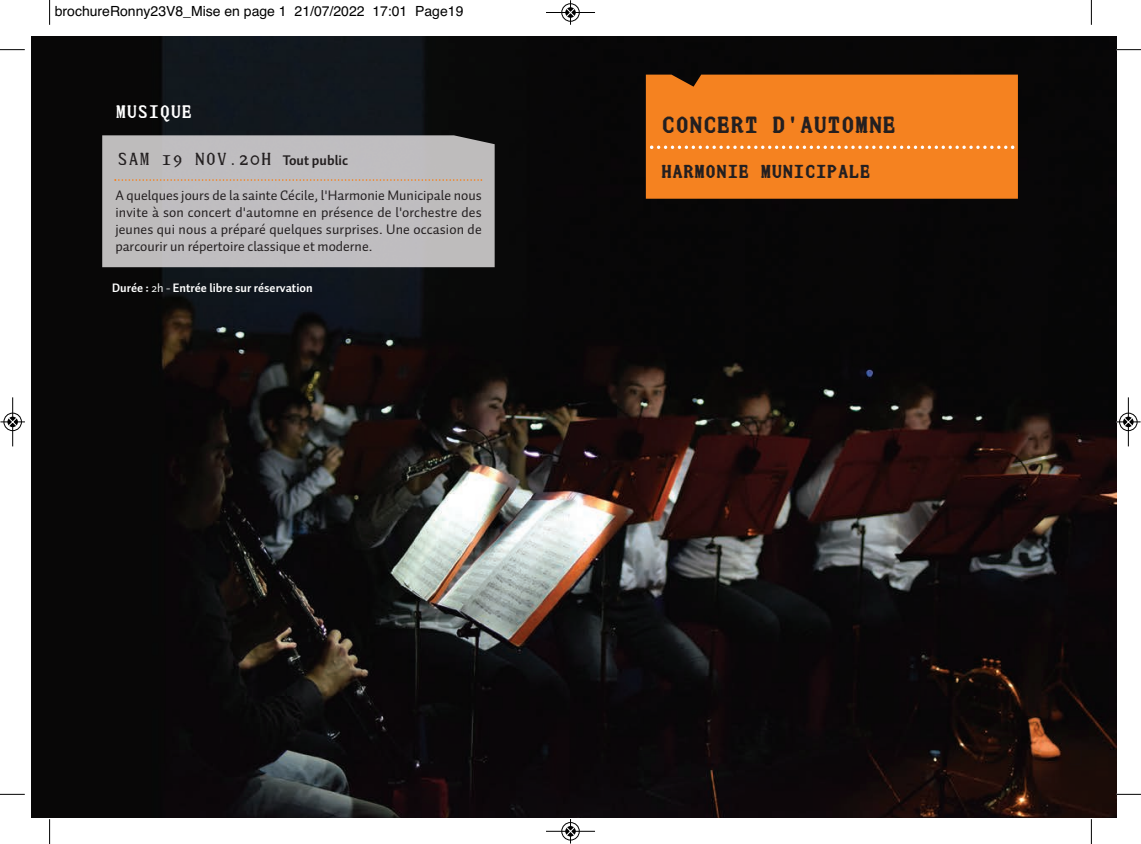
<style>
.page{position:relative;width:1141px;height:844px;background:#fff}
.page>*{position:absolute;margin:0;border:0;box-sizing:border-box;transform-origin:0 0}
.t1{font:26.25px "J Ustice Mono Title";color:#231f20}
.t2{font:21px "J Ustice Mono";color:#231f20}
.t3{font:21px "J Ustice Mono Title";color:#231f20}
.t4{font:700 21px "J Ustice Mono";color:#fff}
.t5{font:14px/16.8px "Auto 1";color:#231f20;text-align:justify}
.t6{font:14px "Helvetica";color:#000}
.t7{font:700 12.25px "Auto 1";color:#fff}
.s1{font-family:"Auto 1";font-weight:700;font-size:14px}
.s2{font-weight:400}
</style>
<div class="page">
<img style="left:32px;top:37px;width:1084px;height:780px">
<div style="left:646px;top:75px;width:372px;height:124px;background:#f58220"></div>
<svg style="left:650px;top:145px;width:364px;height:4px"></svg>
<div style="left:102px;top:135px;width:393px;height:132px;background:#bfbdc0"></div>
<svg style="left:114px;top:179px;width:368px;height:2px"></svg>
<svg style="left:49px;top:0;width:1px;height:25px"></svg>
<svg style="left:0;top:49px;width:25px;height:1px"></svg>
<svg style="left:1091px;top:0;width:1px;height:25px"></svg>
<svg style="left:1116px;top:49px;width:25px;height:1px"></svg>
<svg style="left:49px;top:819px;width:1px;height:24px"></svg>
<svg style="left:0;top:793px;width:25px;height:1px"></svg>
<svg style="left:1091px;top:819px;width:1px;height:24px"></svg>
<svg style="left:1116px;top:793px;width:25px;height:1px"></svg>
<div style="left:561px;top:3px;width:19px;height:19px;border:1px solid #fff;border-radius:50%"></div>
<hr style="left:546px;top:12px;width:49px;height:1px;background:#000">
<div style="left:562px;top:4px;width:17px;height:17px;border:1px solid #000;border-radius:50%"></div>
<svg style="left:566px;top:0;width:9px;height:25px"></svg>
<div style="left:561px;top:821px;width:19px;height:19px;border:1px solid #fff;border-radius:50%"></div>
<hr style="left:546px;top:830px;width:49px;height:1px;background:#000">
<div style="left:562px;top:822px;width:17px;height:18px;border:1px solid #000;border-radius:50%"></div>
<svg style="left:566px;top:819px;width:9px;height:24px"></svg>
<div style="left:3px;top:412px;width:19px;height:19px;border:1px solid #fff;border-radius:50%"></div>
<hr style="left:12px;top:397px;width:1px;height:49px;background:#000">
<div style="left:4px;top:413px;width:18px;height:18px;border:1px solid #000;border-radius:50%"></div>
<svg style="left:0;top:417px;width:25px;height:9px"></svg>
<div style="left:1119px;top:412px;width:19px;height:19px;border:1px solid #fff;border-radius:50%"></div>
<hr style="left:1128px;top:397px;width:1px;height:49px;background:#000">
<div style="left:1119px;top:413px;width:18px;height:18px;border:1px solid #000;border-radius:50%"></div>
<svg style="left:1116px;top:417px;width:25px;height:9px"></svg>
<p class="t6" style="left:55px;top:3px;width:410px">brochureRonny23V8_Mise en page 1 21/07/2022 17:01 Page19</p>
<h2 class="t4" style="left:115px;top:103px;width:79px">MUSIQUE</h2>
<h2 class="t2" style="left:117px;top:145px;width:232px">SAM 19 NOV.20H <span class="s1">Tout public</span></h2>
<p class="t5" style="left:115px;top:187px;width:368px">A quelques jours de la sainte Cécile, l'Harmonie Municipale nous invite à son concert d'automne en présence de l'orchestre des jeunes qui nous a préparé quelques surprises. Une occasion de parcourir un répertoire classique et moderne.</p>
<p class="t7" style="left:112px;top:280px;width:202px">Durée : <span class="s2">2h -</span> Entrée libre sur réservation</p>
<h1 class="t1" style="left:662px;top:109px;width:236px">CONCERT D'AUTOMNE</h1>
<h2 class="t3" style="left:661px;top:159px;width:211px">HARMONIE MUNICIPALE</h2>
</div>
